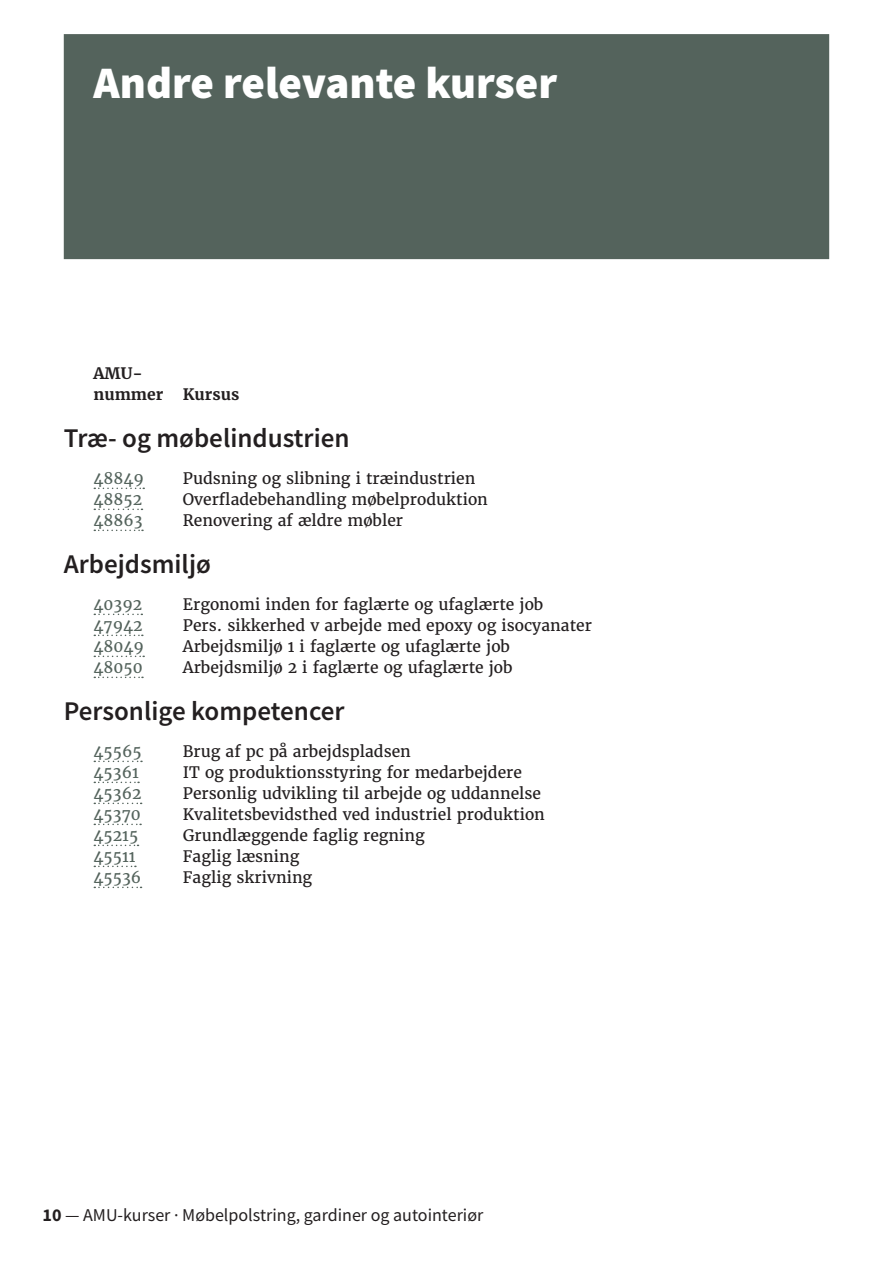
<style>
.page{position:relative;width:893px;height:1263px;background:#fff}
.page>*{position:absolute;margin:0;border:0;box-sizing:border-box;transform-origin:0 0}
.Breaker_tilkoblede{font:900 45px "Source Sans Pro";color:#fff}
.Header_2{font:600 27px "Source Sans Pro";color:#231f20}
.t1{font:18px "Source Sans Pro";color:#231f20}
.Brød{font:15.75px "Merriweather";color:#231f20}
.Brød-2{font:15.75px "Merriweather";color:#54635c}
.Brød-3{font:700 15.75px "Merriweather";color:#231f20}
.s1{font-weight:700}
</style>
<div class="page">
<div style="left:64px;top:34px;width:765px;height:225px;background:#54635c"></div>
<svg style="left:94px;top:488px;width:50px;height:1px"></svg>
<svg style="left:94px;top:509px;width:48px;height:1px"></svg>
<svg style="left:94px;top:530px;width:49px;height:1px"></svg>
<svg style="left:94px;top:614px;width:48px;height:1px"></svg>
<svg style="left:94px;top:635px;width:49px;height:1px"></svg>
<svg style="left:94px;top:656px;width:50px;height:1px"></svg>
<svg style="left:94px;top:677px;width:49px;height:1px"></svg>
<svg style="left:94px;top:761px;width:48px;height:1px"></svg>
<svg style="left:94px;top:782px;width:45px;height:1px"></svg>
<svg style="left:94px;top:803px;width:48px;height:1px"></svg>
<svg style="left:94px;top:824px;width:47px;height:1px"></svg>
<svg style="left:94px;top:845px;width:45px;height:1px"></svg>
<svg style="left:94px;top:866px;width:42px;height:1px"></svg>
<svg style="left:94px;top:887px;width:48px;height:1px"></svg>
<p class="Breaker_tilkoblede" style="left:94px;top:51px;width:465px">Andre relevante kurser</p>
<p class="Brød-3" style="left:94px;top:363px;width:51px">AMU-</p>
<p class="Brød-3" style="left:94px;top:384px;width:147px">nummer Kursus</p>
<p class="Header_2" style="left:64px;top:420px;width:287px">Træ- og møbelindustrien</p>
<p class="Brød-2" style="left:94px;top:468px;width:52px">48849</p>
<p class="Brød" style="left:183px;top:468px;width:294px">Pudsning og slibning i træindustrien</p>
<p class="Brød-2" style="left:94px;top:489px;width:50px">48852</p>
<p class="Brød" style="left:183px;top:489px;width:307px">Overfladebehandling møbelproduktion</p>
<p class="Brød-2" style="left:94px;top:510px;width:51px">48863</p>
<p class="Brød" style="left:183px;top:510px;width:222px">Renovering af ældre møbler</p>
<p class="Header_2" style="left:64px;top:546px;width:149px">Arbejdsmiljø</p>
<p class="Brød-2" style="left:94px;top:594px;width:50px">40392</p>
<p class="Brød" style="left:183px;top:594px;width:362px">Ergonomi inden for faglærte og ufaglærte job</p>
<p class="Brød-2" style="left:94px;top:615px;width:51px">47942</p>
<p class="Brød" style="left:183px;top:615px;width:411px">Pers. sikkerhed v arbejde med epoxy og isocyanater</p>
<p class="Brød-2" style="left:94px;top:636px;width:52px">48049</p>
<p class="Brød" style="left:183px;top:636px;width:329px">Arbejdsmiljø 1 i faglærte og ufaglærte job</p>
<p class="Brød-2" style="left:94px;top:657px;width:51px">48050</p>
<p class="Brød" style="left:183px;top:657px;width:331px">Arbejdsmiljø 2 i faglærte og ufaglærte job</p>
<p class="Header_2" style="left:64px;top:693px;width:282px">Personlige kompetencer</p>
<p class="Brød-2" style="left:94px;top:741px;width:50px">45565</p>
<p class="Brød" style="left:183px;top:741px;width:230px">Brug af pc på arbejdspladsen</p>
<p class="Brød-2" style="left:94px;top:762px;width:47px">45361</p>
<p class="Brød" style="left:183px;top:762px;width:341px">IT og produktionsstyring for medarbejdere</p>
<p class="Brød-2" style="left:94px;top:783px;width:49px">45362</p>
<p class="Brød" style="left:183px;top:783px;width:360px">Personlig udvikling til arbejde og uddannelse</p>
<p class="Brød-2" style="left:94px;top:804px;width:49px">45370</p>
<p class="Brød" style="left:183px;top:804px;width:364px">Kvalitetsbevidsthed ved industriel produktion</p>
<p class="Brød-2" style="left:94px;top:825px;width:46px">45215</p>
<p class="Brød" style="left:183px;top:825px;width:243px">Grundlæggende faglig regning</p>
<p class="Brød-2" style="left:94px;top:846px;width:44px">45511</p>
<p class="Brød" style="left:183px;top:846px;width:118px">Faglig læsning</p>
<p class="Brød-2" style="left:94px;top:867px;width:49px">45536</p>
<p class="Brød" style="left:183px;top:867px;width:131px">Faglig skrivning</p>
<p class="t1" style="left:43px;top:1204px;width:442px"><span class="s1">10</span> — AMU-kurser · Møbelpolstring, gardiner og autointeriør</p>
</div>
